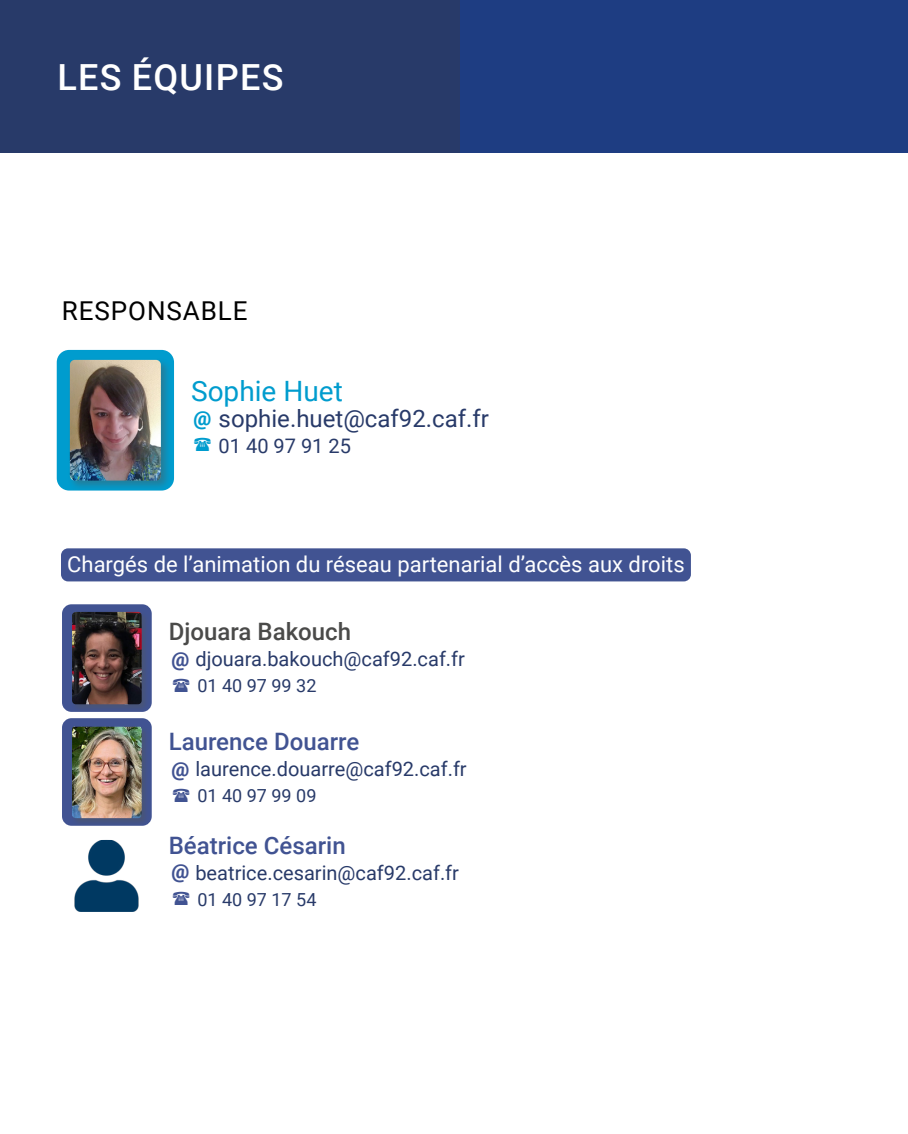
<style>
.page{position:relative;width:908px;height:1134px;background:#fff}
.page>*{position:absolute;margin:0;border:0;box-sizing:border-box;transform-origin:0 0}
.t1{font:500 36px "Roboto";letter-spacing:.035em;color:#fff}
.t2{font:28px "Roboto";color:#009cce}
.t3{font:26px "Roboto";letter-spacing:.035em;color:#000}
.t4{font:500 24px "Roboto";color:#415392}
.t5{font:24px "Roboto";color:#283a69}
.t6{font:500 24px "Roboto";color:#4a4a49}
.t7{font:22px "Roboto";color:#fff}
.t8{font:20px "Roboto";color:#283a69}
.t9{font:900 20px "Roboto";color:#009cce}
.t10{font:18px "Roboto";color:#283a69}
.s1{font-weight:900;color:#415392}
</style>
<div class="page">
<div style="left:61px;top:548px;width:629px;height:33px;background:#415392;border-radius:7px"></div>
<div style="left:57px;top:350px;width:117px;height:140px;background:#009cce;border-radius:12px"></div>
<div style="left:67px;top:358px;width:105px;height:132px;background:#525758;opacity:.44"></div>
<img style="left:70px;top:360px;width:91px;height:121px">
<div style="left:62px;top:718px;width:90px;height:108px;background:#415392;border-radius:9px"></div>
<div style="left:71px;top:725px;width:78px;height:101px;background:#525758;opacity:.44"></div>
<img style="left:72px;top:727px;width:70px;height:91px">
<img style="left:74px;top:840px;width:65px;height:72px">
<div style="left:62px;top:604px;width:90px;height:108px;background:#415392;border-radius:9px"></div>
<div style="left:71px;top:611px;width:78px;height:101px;background:#525758;opacity:.44"></div>
<img style="left:72px;top:612px;width:70px;height:92px">
<div style="left:346px;top:0;width:561px;height:152px;background:#1e3d82"></div>
<div style="left:0;top:0;width:459px;height:152px;background:#283a69"></div>
<h1 class="t1" style="left:57px;top:52px;width:227px">LES ÉQUIPES</h1>
<h3 class="t3" style="left:62px;top:293px;width:187px">RESPONSABLE</h3>
<h2 class="t2" style="left:191px;top:371px;width:153px">Sophie Huet</h2>
<p class="t5" style="left:218px;top:401px;width:272px">sophie.huet@caf92.caf.fr</p>
<p class="t8" style="left:218px;top:432px;width:134px">01 40 97 91 25</p>
<p class="t9" style="left:193px;top:404px;width:19px">@</p>
<p class="t7" style="left:67px;top:549px;width:618px">Chargés de l’animation du réseau partenarial d’accès aux droits</p>
<p class="t6" style="left:169px;top:615px;width:184px">Djouara Bakouch</p>
<p class="t8" style="left:171px;top:645px;width:295px"><span class="s1">@</span> djouara.bakouch@caf92.caf.fr</p>
<p class="t10" style="left:197px;top:673px;width:121px">01 40 97 99 32</p>
<p class="t4" style="left:169px;top:724px;width:192px">Laurence Douarre</p>
<p class="t8" style="left:171px;top:755px;width:296px"><span class="s1">@</span> laurence.douarre@caf92.caf.fr</p>
<p class="t10" style="left:197px;top:783px;width:121px">01 40 97 99 09</p>
<p class="t4" style="left:169px;top:828px;width:178px">Béatrice Césarin</p>
<p class="t8" style="left:171px;top:859px;width:289px"><span class="s1">@</span> beatrice.cesarin@caf92.caf.fr</p>
<p class="t10" style="left:197px;top:887px;width:121px">01 40 97 17 54</p>
</div>
